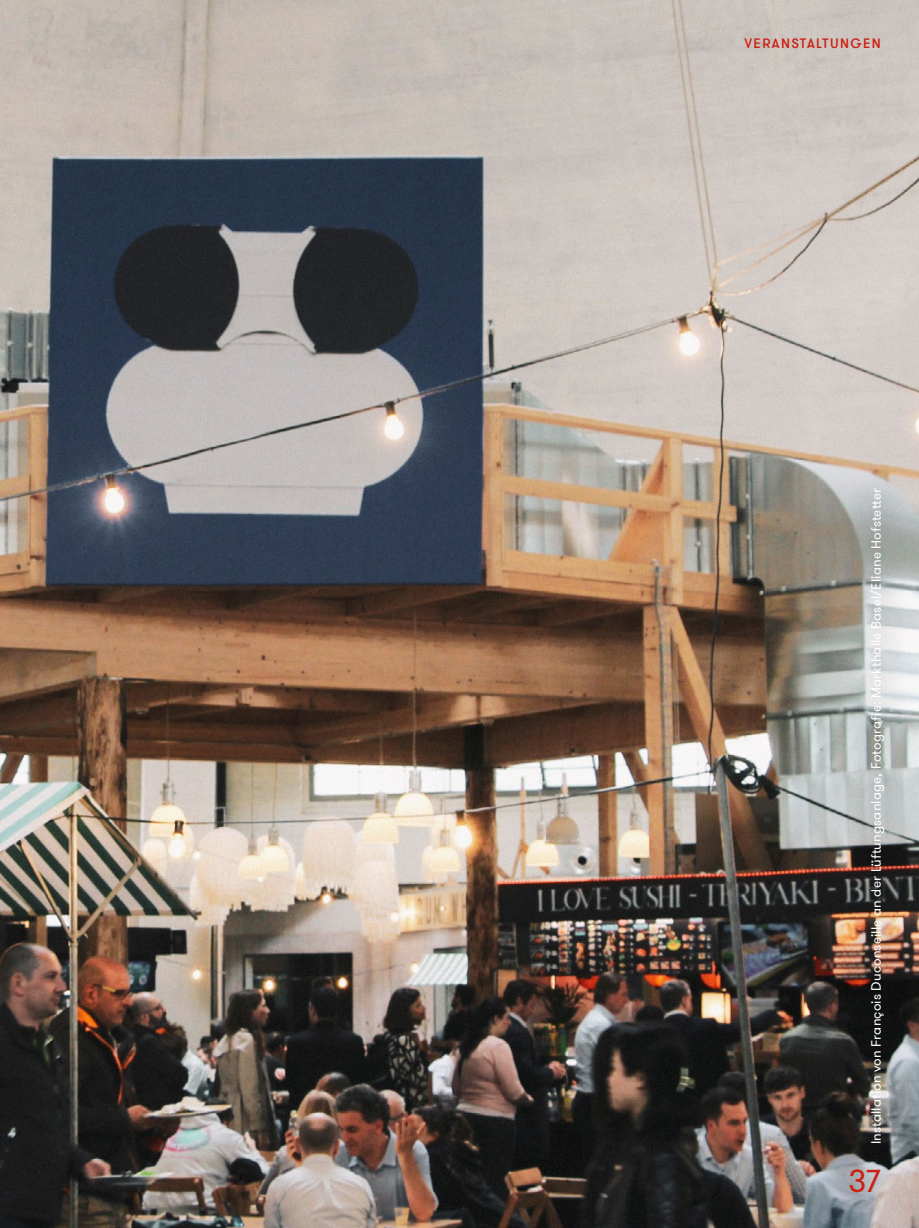
<style>
.page{position:relative;width:919px;height:1228px;background:#fff}
.page>*{position:absolute;margin:0;border:0;box-sizing:border-box;transform-origin:0 0}
.t1{font:31.5px "GT Walsheim Pro";color:#cc2013}
.t2{font:13.5px "GT Walsheim Pro";letter-spacing:.01em;color:#fff}
.t3{font:500 13.5px "GT Walsheim Pro";letter-spacing:.1em;color:#cc2013}
</style>
<div class="page">
<img style="left:0;top:0;width:918px;height:1228px">
<div style="left:843px;top:464px;width:67px;height:705px;background:#000;opacity:.75"></div>
<p class="t3" style="left:744px;top:35px;width:19px">VERA</p>
<p class="t3" style="left:781px;top:35px;width:19px">NSTALT</p>
<p class="t3" style="left:830px;top:35px;width:52px">UNGEN</p>
<p class="t2" style="left:867px;top:1144px;width:658px;rotate:-90deg">Installation von François Duconseille an der Lüftungsanlage, Fotografie: Markthalle Basel/Eliane Hofstetter</p>
<h1 class="t1" style="left:848px;top:1161px;width:33px">37</h1>
</div>
